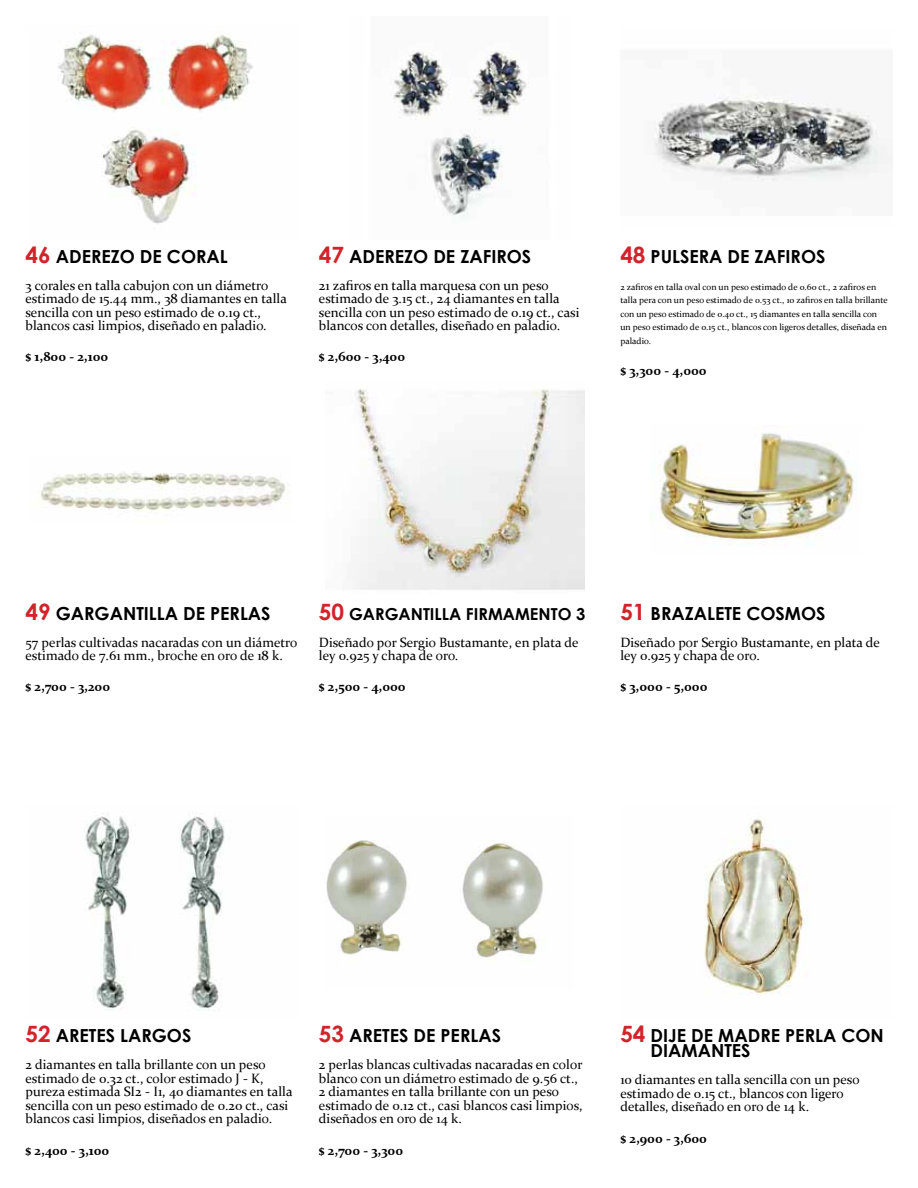
<style>
.page{position:relative;width:918px;height:1188px;background:#fff}
.page>*{position:absolute;margin:0;border:0;box-sizing:border-box;transform-origin:0 0}
.t1{font:700 18px/15px "Century Gothic";color:#000}
.t2{font:700 16.5px "Century Gothic";color:#000}
.t3{font:13.5px/13.5px "Constantia";color:#000}
.t4{font:700 13.5px "Constantia";color:#000}
.t5{font:9px/13.5px "Constantia";color:#000}
.s1{font-size:22.5px;color:#d2232a}
</style>
<div class="page">
<img style="left:58px;top:34px;width:195px;height:190px">
<img style="left:39px;top:472px;width:247px;height:41px">
<img style="left:650px;top:433px;width:206px;height:112px">
<img style="left:85px;top:813px;width:140px;height:198px">
<img style="left:326px;top:840px;width:219px;height:118px">
<img style="left:704px;top:817px;width:104px;height:178px">
<img style="left:353px;top:389px;width:231px;height:201px">
<img style="left:393px;top:50px;width:136px;height:168px">
<img style="left:653px;top:94px;width:240px;height:87px">
<h1 class="t1" style="left:26px;top:248px;width:204px"><span class="s1">46</span> ADEREZO DE CORAL</h1>
<p class="t3" style="left:26px;top:278px;width:263px">3 corales en talla cabujon con un diámetro estimado de 15.44 mm., 38 diamantes en talla sencilla con un peso estimado de 0.19 ct., blancos casi limpios, diseñado en paladio.</p>
<p class="t4" style="left:26px;top:347px;width:84px">$ 1,800 - 2,100</p>
<h1 class="t1" style="left:319px;top:248px;width:214px"><span class="s1">47</span> ADEREZO DE ZAFIROS</h1>
<p class="t3" style="left:319px;top:278px;width:262px">21 zafiros en talla marquesa con un peso estimado de 3.15 ct., 24 diamantes en talla sencilla con un peso estimado de 0.19 ct., casi blancos con detalles, diseñado en paladio.</p>
<p class="t4" style="left:319px;top:347px;width:88px">$ 2,600 - 3,400</p>
<h1 class="t1" style="left:620px;top:248px;width:207px"><span class="s1">48</span> PULSERA DE ZAFIROS</h1>
<p class="t5" style="left:620px;top:279px;width:269px">2 zafiros en talla oval con un peso estimado de 0.60 ct., 2 zafiros en talla pera con un peso estimado de 0.53 ct., 10 zafiros en talla brillante con un peso estimado de 0.40 ct., 15 diamantes en talla sencilla con un peso estimado de 0.15 ct., blancos con ligeros detalles, diseñada en paladio.</p>
<p class="t4" style="left:620px;top:361px;width:88px">$ 3,300 - 4,000</p>
<h1 class="t1" style="left:26px;top:605px;width:247px"><span class="s1">49</span> GARGANTILLA DE PERLAS</h1>
<p class="t3" style="left:26px;top:635px;width:274px">57 perlas cultivadas nacaradas con un diámetro estimado de 7.61 mm., broche en oro de 18 k.</p>
<p class="t4" style="left:26px;top:678px;width:86px">$ 2,700 - 3,200</p>
<p class="t2" style="left:319px;top:601px;width:268px"><span class="s1">50</span> GARGANTILLA FIRMAMENTO 3</p>
<p class="t3" style="left:319px;top:635px;width:261px">Diseñado por Sergio Bustamante, en plata de ley 0.925 y chapa de oro.</p>
<p class="t4" style="left:319px;top:678px;width:88px">$ 2,500 - 4,000</p>
<h1 class="t1" style="left:620px;top:605px;width:207px"><span class="s1">51</span> BRAZALETE COSMOS</h1>
<p class="t3" style="left:620px;top:635px;width:261px">Diseñado por Sergio Bustamante, en plata de ley 0.925 y chapa de oro.</p>
<p class="t4" style="left:620px;top:678px;width:89px">$ 3,000 - 5,000</p>
<h1 class="t1" style="left:26px;top:1027px;width:167px"><span class="s1">52</span> ARETES LARGOS</h1>
<p class="t3" style="left:26px;top:1057px;width:269px">2 diamantes en talla brillante con un peso estimado de 0.32 ct., color estimado J - K, pureza estimada SI2 - I1, 40 diamantes en talla sencilla con un peso estimado de 0.20 ct., casi blancos casi limpios, diseñados en paladio.</p>
<p class="t4" style="left:26px;top:1141px;width:85px">$ 2,400 - 3,100</p>
<h1 class="t1" style="left:319px;top:1027px;width:184px"><span class="s1">53</span> ARETES DE PERLAS</h1>
<p class="t3" style="left:319px;top:1057px;width:265px">2 perlas blancas cultivadas nacaradas en color blanco con un diámetro estimado de 9.56 ct., 2 diamantes en talla brillante con un peso estimado de 0.12 ct., casi blancos casi limpios, diseñados en oro de 14 k.</p>
<p class="t4" style="left:319px;top:1141px;width:86px">$ 2,700 - 3,300</p>
<h1 class="t1" style="left:651px;top:1027px;width:235px;text-indent:-30px"><span class="s1">54</span> DIJE DE MADRE PERLA CON<br>DIAMANTES</h1>
<p class="t3" style="left:620px;top:1072px;width:241px">10 diamantes en talla sencilla con un peso estimado de 0.15 ct., blancos con ligero detalles, diseñado en oro de 14 k.</p>
<p class="t4" style="left:620px;top:1129px;width:88px">$ 2,900 - 3,600</p>
</div>
